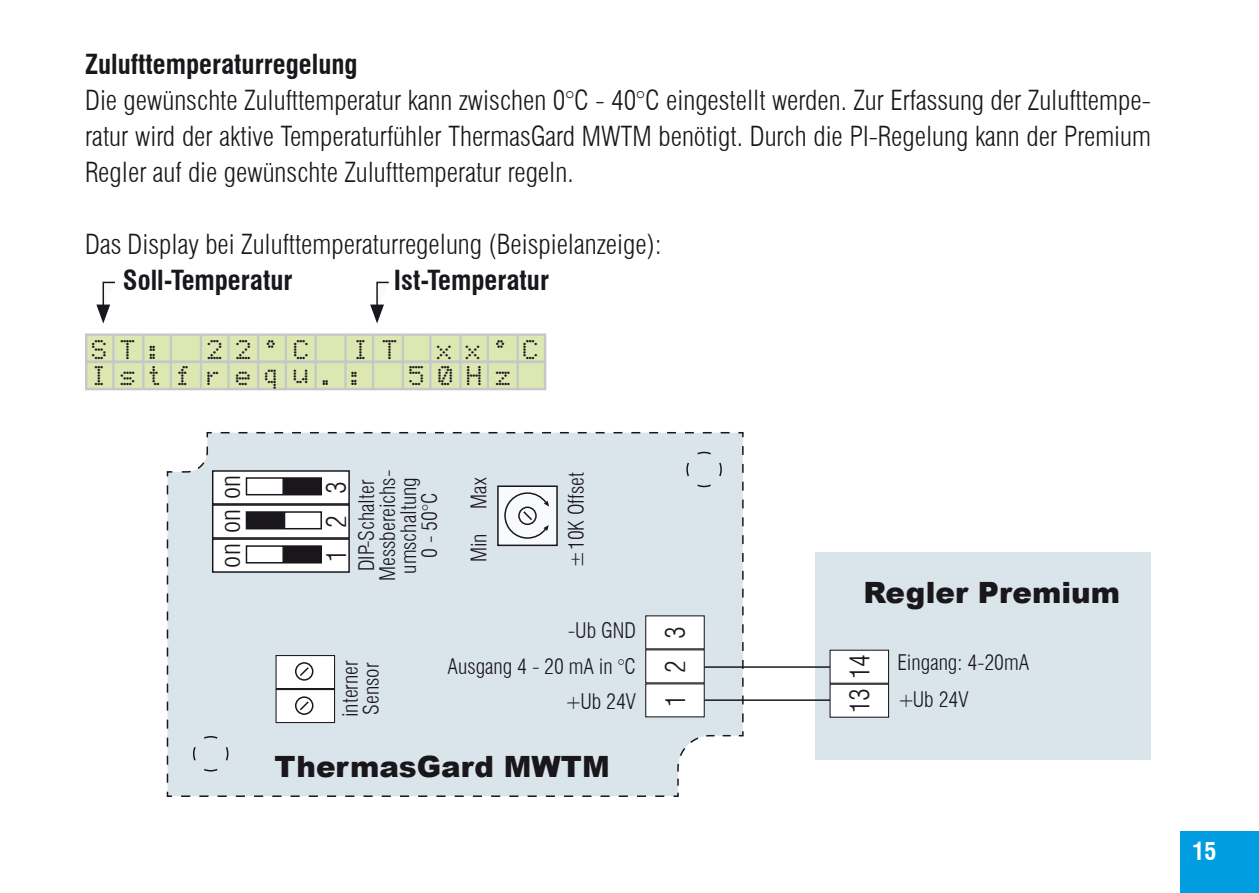
<style>
.page{position:relative;width:1259px;height:893px;background:#fff}
.page>*{position:absolute;margin:0;border:0;box-sizing:border-box;transform-origin:0 0}
.t1{font:900 29.4px "Arial";color:#1a171c}
.t2{font:300 condensed 27px/36px "Swiss 721 BT";color:#1a171c;text-align:justify}
.t3{font:700 condensed 27px "Swiss 721 BT";color:#1a171c}
.t4{font:700 condensed 24px "Swiss 721 BT";color:#fff}
.t5{font:22.5px "Dot Matrix";letter-spacing:.535em;color:#1a171c}
.t6{font:300 condensed 21px/21px "Swiss 721 BT";color:#1a171c}
</style>
<div class="page">
<div style="left:1180px;top:831px;width:79px;height:62px;background:#009ee0"></div>
<div style="left:166px;top:432px;width:578px;height:365px;background:#dae5eb"></div>
<div style="left:85px;top:333px;width:461px;height:30px;background:#dce7b1;border:2px solid #c6c7c9"></div>
<hr style="left:112px;top:334px;width:3px;height:28px;background:#c6c7c9">
<hr style="left:142px;top:334px;width:2px;height:28px;background:#c6c7c9">
<hr style="left:170px;top:334px;width:2px;height:28px;background:#c6c7c9">
<hr style="left:200px;top:334px;width:2px;height:28px;background:#c6c7c9">
<hr style="left:227px;top:334px;width:2px;height:28px;background:#c6c7c9">
<hr style="left:257px;top:334px;width:2px;height:28px;background:#c6c7c9">
<hr style="left:285px;top:334px;width:2px;height:28px;background:#c6c7c9">
<hr style="left:314px;top:334px;width:3px;height:28px;background:#c6c7c9">
<hr style="left:344px;top:334px;width:3px;height:28px;background:#c6c7c9">
<hr style="left:372px;top:334px;width:2px;height:28px;background:#c6c7c9">
<hr style="left:402px;top:334px;width:2px;height:28px;background:#c6c7c9">
<hr style="left:429px;top:334px;width:2px;height:28px;background:#c6c7c9">
<hr style="left:459px;top:334px;width:2px;height:28px;background:#c6c7c9">
<hr style="left:487px;top:334px;width:2px;height:28px;background:#c6c7c9">
<hr style="left:516px;top:334px;width:3px;height:28px;background:#c6c7c9">
<div style="left:85px;top:361px;width:461px;height:29px;background:#dce7b1;border:2px solid #c6c7c9"></div>
<hr style="left:112px;top:362px;width:3px;height:27px;background:#c6c7c9">
<hr style="left:142px;top:362px;width:2px;height:27px;background:#c6c7c9">
<hr style="left:170px;top:362px;width:2px;height:27px;background:#c6c7c9">
<hr style="left:200px;top:362px;width:2px;height:27px;background:#c6c7c9">
<hr style="left:227px;top:362px;width:2px;height:27px;background:#c6c7c9">
<hr style="left:257px;top:362px;width:2px;height:27px;background:#c6c7c9">
<hr style="left:285px;top:362px;width:2px;height:27px;background:#c6c7c9">
<hr style="left:314px;top:362px;width:3px;height:27px;background:#c6c7c9">
<hr style="left:344px;top:362px;width:3px;height:27px;background:#c6c7c9">
<hr style="left:372px;top:362px;width:2px;height:27px;background:#c6c7c9">
<hr style="left:402px;top:362px;width:2px;height:27px;background:#c6c7c9">
<hr style="left:429px;top:362px;width:2px;height:27px;background:#c6c7c9">
<hr style="left:459px;top:362px;width:2px;height:27px;background:#c6c7c9">
<hr style="left:487px;top:362px;width:2px;height:27px;background:#c6c7c9">
<hr style="left:516px;top:362px;width:3px;height:27px;background:#c6c7c9">
<div style="left:646px;top:684px;width:58px;height:33px;background:#fff"></div>
<div style="left:645px;top:683px;width:60px;height:34px;border:1px solid #1a171c"></div>
<div style="left:646px;top:650px;width:58px;height:33px;background:#fff"></div>
<div style="left:645px;top:649px;width:60px;height:34px;border:1px solid #1a171c"></div>
<div style="left:646px;top:616px;width:58px;height:33px;background:#fff"></div>
<div style="left:645px;top:615px;width:60px;height:34px;border:1px solid #1a171c"></div>
<div style="left:498px;top:486px;width:59px;height:59px;background:#f8fafb"></div>
<div style="left:497px;top:485px;width:61px;height:61px;border:2px solid #1a171c"></div>
<svg style="left:504px;top:492px;width:45px;height:47px"></svg>
<div style="left:815px;top:552px;width:336px;height:207px;background:#dae5eb"></div>
<div style="left:830px;top:684px;width:58px;height:33px;background:#fff"></div>
<div style="left:829px;top:684px;width:60px;height:34px;border:1px solid #1a171c"></div>
<div style="left:830px;top:650px;width:58px;height:33px;background:#fff"></div>
<div style="left:829px;top:650px;width:60px;height:34px;border:1px solid #1a171c"></div>
<hr style="left:704px;top:666px;width:126px;height:2px;background:#1a171c">
<hr style="left:704px;top:699px;width:126px;height:2px;background:#1a171c">
<div style="left:213px;top:539px;width:136px;height:33px;background:#fff"></div>
<div style="left:212px;top:538px;width:138px;height:35px;border:2px solid #1a171c"></div>
<div style="left:246px;top:545px;width:38px;height:18px;border:2px solid #1a171c"></div>
<div style="left:284px;top:546px;width:37px;height:17px;background:#1a171c"></div>
<div style="left:284px;top:545px;width:38px;height:18px;border:2px solid #1a171c"></div>
<div style="left:213px;top:505px;width:136px;height:33px;background:#fff"></div>
<div style="left:212px;top:504px;width:138px;height:35px;border:2px solid #1a171c"></div>
<div style="left:246px;top:512px;width:37px;height:17px;background:#1a171c"></div>
<div style="left:246px;top:511px;width:38px;height:18px;border:2px solid #1a171c"></div>
<div style="left:284px;top:511px;width:38px;height:18px;border:2px solid #1a171c"></div>
<div style="left:213px;top:471px;width:136px;height:33px;background:#fff"></div>
<div style="left:212px;top:470px;width:138px;height:35px;border:2px solid #1a171c"></div>
<div style="left:246px;top:477px;width:38px;height:18px;border:2px solid #1a171c"></div>
<div style="left:284px;top:478px;width:37px;height:17px;background:#1a171c"></div>
<div style="left:284px;top:477px;width:38px;height:18px;border:2px solid #1a171c"></div>
<div style="left:276px;top:690px;width:58px;height:32px;background:#fff"></div>
<div style="left:275px;top:689px;width:60px;height:34px;border:1px solid #1a171c"></div>
<div style="left:276px;top:656px;width:58px;height:32px;background:#fff"></div>
<div style="left:275px;top:655px;width:60px;height:34px;border:1px solid #1a171c"></div>
<div style="left:295px;top:662px;width:18px;height:19px;border:2px solid #1a171c;border-radius:50%"></div>
<svg style="left:298px;top:666px;width:12px;height:12px"></svg>
<div style="left:295px;top:696px;width:18px;height:19px;border:2px solid #1a171c;border-radius:50%"></div>
<svg style="left:298px;top:700px;width:12px;height:12px"></svg>
<svg style="left:192px;top:735px;width:37px;height:37px"></svg>
<svg style="left:685px;top:451px;width:37px;height:37px"></svg>
<svg style="left:96px;top:281px;width:19px;height:43px"></svg>
<svg style="left:370px;top:281px;width:19px;height:43px"></svg>
<p class="t3" style="left:85px;top:48px;width:274px">Zulufttemperaturregelung</p>
<p class="t2" style="left:85px;top:83px;width:1067px">Die gewünschte Zulufttemperatur kann zwischen 0°C - 40°C eingestellt werden. Zur Erfassung der Zulufttempe&shy;ratur wird der aktive Temperaturfühler ThermasGard MWTM benötigt. Durch die PI-Regelung kann der Premium Regler auf die gewünschte Zulufttemperatur regeln.</p>
<p class="t2" style="left:85px;top:227px;width:578px">Das Display bei Zulufttemperaturregelung (Beispielanzeige):</p>
<p class="t3" style="left:123px;top:264px;width:171px">Soll-Temperatur</p>
<p class="t3" style="left:394px;top:264px;width:157px">Ist-Temperatur</p>
<p class="t5" style="left:92px;top:340px;width:76px">ST:</p>
<p class="t5" style="left:208px;top:340px;width:105px">22°C</p>
<p class="t5" style="left:354px;top:340px;width:47px">I T</p>
<p class="t5" style="left:437px;top:340px;width:105px">xx°C</p>
<p class="t5" style="left:92px;top:366px;width:278px">Istfrequ.:</p>
<p class="t5" style="left:409px;top:366px;width:105px">50Hz</p>
<p class="t2" style="left:212px;top:567px;width:94px;rotate:-90deg">on on on</p>
<p class="t2" style="left:318px;top:494px;width:14px;rotate:-90deg">3</p>
<p class="t2" style="left:318px;top:528px;width:14px;rotate:-90deg">2</p>
<p class="t2" style="left:318px;top:562px;width:14px;rotate:-90deg">1</p>
<p class="t6" style="left:356px;top:581px;width:112px;text-align:center;rotate:-90deg">DIP-Schalter<br>Messbereichs&shy;umschaltung<br>0 - 50°C</p>
<p class="t6" style="left:468px;top:562px;width:86px;rotate:-90deg">Min Max</p>
<p class="t6" style="left:566px;top:568px;width:97px;rotate:-90deg">±10K Offset</p>
<p class="t6" style="left:340px;top:717px;width:58px;rotate:-90deg">interner<br>Sensor</p>
<p class="t6" style="left:568px;top:619px;width:70px">-Ub GND</p>
<p class="t6" style="left:447px;top:655px;width:190px">Ausgang 4 - 20 mA in °C</p>
<p class="t6" style="left:565px;top:691px;width:73px">+Ub 24V</p>
<p class="t1" style="left:274px;top:745px;width:337px">ThermasGard MWTM</p>
<p class="t2" style="left:657px;top:707px;width:82px;rotate:-90deg">123</p>
<p class="t1" style="left:863px;top:571px;width:258px">Regler Premium</p>
<p class="t2" style="left:841px;top:713px;width:61px;rotate:-90deg">13 14</p>
<p class="t6" style="left:897px;top:644px;width:133px;line-height:36.6px">Eingang: 4-20mA +Ub 24V</p>
<p class="t4" style="left:1192px;top:837px;width:25px">15</p>
</div>
